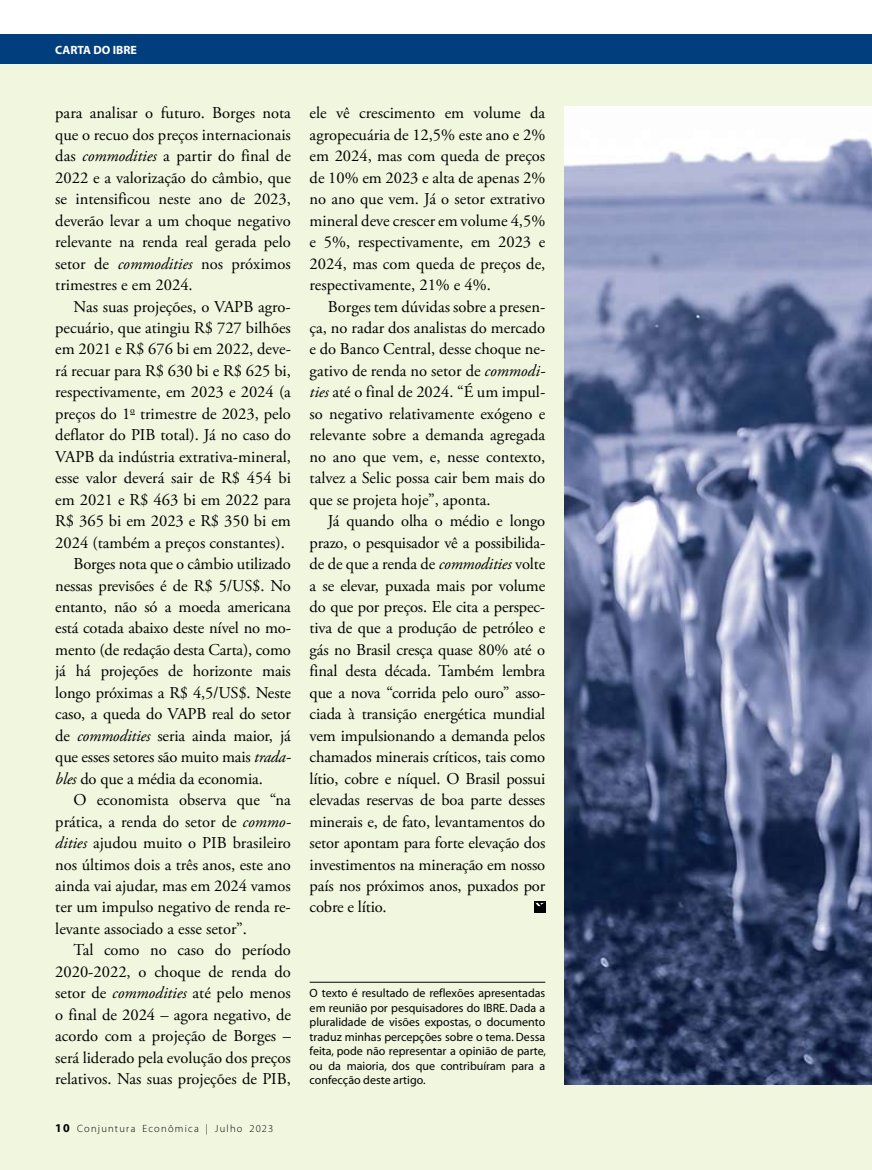
<style>
.page{position:relative;width:872px;height:1170px;background:#fff}
.page>*{position:absolute;margin:0;border:0;box-sizing:border-box;transform-origin:0 0}
.t1{font:16.5px/21.5px "Adobe Garamond Pro";color:#000;text-align:justify}
.t2{font:12px/14.4px "Adobe Corp ID Myriad Rg";color:#000;text-align:justify}
.t3{font:12px "Adobe Corp ID Myriad Bd";color:#fff}
.t4{font:10.5px "Adobe Corp ID Myriad Lt";letter-spacing:.115em;color:#000}
.s1{font-style:italic}
.s2{font-family:"Adobe Corp ID Myriad Bd";font-size:12px}
</style>
<div class="page">
<div style="left:0;top:55px;width:872px;height:1114px;background:#f1f6de"></div>
<div style="left:0;top:34px;width:872px;height:30px;background:#003e7e"></div>
<hr style="left:310px;top:981px;width:235px;height:1px;background:#000">
<div style="left:534px;top:901px;width:11px;height:11px;background:#000"></div>
<svg style="left:535px;top:902px;width:9px;height:4px"></svg>
<img style="left:564px;top:106px;width:308px;height:978px">
<p class="t3" style="left:55px;top:43px;width:83px">CARTA DO IBRE</p>
<p class="t1" style="left:55px;top:103px;width:237px">para analisar o futuro. Borges nota que o recuo dos preços internacionais das <span class="s1">commodities</span> a partir do final de 2022 e a valorização do câmbio, que se intensificou neste ano de 2023, deverão levar a um choque negativo relevante na renda real gerada pelo setor de <span class="s1">commodities</span> nos próximos trimestres e em 2024.</p>
<p class="t1" style="left:74px;top:296px;width:219px">Nas suas projeções, o VAPB agro-</p>
<p class="t1" style="left:55px;top:317px;width:237px">pecuário, que atingiu R$ 727 bilhões</p>
<p class="t1" style="left:55px;top:339px;width:237px">em 2021 e R$ 676 bi em 2022, deve-</p>
<p class="t1" style="left:55px;top:360px;width:237px">rá recuar para R$ 630 bi e R$ 625 bi,</p>
<p class="t1" style="left:55px;top:382px;width:237px">respectivamente, em 2023 e 2024 (a</p>
<p class="t1" style="left:55px;top:403px;width:237px">preços do 1<sup>o</sup> trimestre de 2023, pelo</p>
<p class="t1" style="left:55px;top:425px;width:237px">deflator do PIB total). Já no caso do</p>
<p class="t1" style="left:55px;top:446px;width:237px">VAPB da indústria extrativa-mineral,</p>
<p class="t1" style="left:55px;top:468px;width:237px">esse valor deverá sair de R$ 454 bi</p>
<p class="t1" style="left:55px;top:489px;width:237px">em 2021 e R$ 463 bi em 2022 para</p>
<p class="t1" style="left:55px;top:510px;width:237px">R$ 365 bi em 2023 e R$ 350 bi em</p>
<p class="t1" style="left:55px;top:532px;width:231px">2024 (também a preços constantes).</p>
<p class="t1" style="left:74px;top:553px;width:219px">Borges nota que o câmbio utilizado</p>
<p class="t1" style="left:55px;top:575px;width:237px">nessas previsões é de R$ 5/US$. No</p>
<p class="t1" style="left:55px;top:596px;width:237px">entanto, não só a moeda americana</p>
<p class="t1" style="left:55px;top:618px;width:237px">está cotada abaixo deste nível no mo-</p>
<p class="t1" style="left:55px;top:639px;width:237px">mento (de redação desta Carta), como</p>
<p class="t1" style="left:55px;top:661px;width:237px">já há projeções de horizonte mais</p>
<p class="t1" style="left:55px;top:682px;width:237px">longo próximas a R$ 4,5/US$. Neste</p>
<p class="t1" style="left:55px;top:703px;width:237px">caso, a queda do VAPB real do setor</p>
<p class="t1" style="left:55px;top:725px;width:237px">de <span class="s1">commodities</span> seria ainda maior, já</p>
<p class="t1" style="left:55px;top:746px;width:237px">que esses setores são muito mais <span class="s1">trada-</span></p>
<p class="t1" style="left:55px;top:768px;width:209px"><span class="s1">bles</span> do que a média da economia.</p>
<p class="t1" style="left:74px;top:789px;width:219px">O economista observa que “na</p>
<p class="t1" style="left:55px;top:811px;width:237px">prática, a renda do setor de <span class="s1">commo-</span></p>
<p class="t1" style="left:55px;top:832px;width:237px"><span class="s1">dities</span> ajudou muito o PIB brasileiro</p>
<p class="t1" style="left:55px;top:854px;width:237px">nos últimos dois a três anos, este ano</p>
<p class="t1" style="left:55px;top:875px;width:237px">ainda vai ajudar, mas em 2024 vamos</p>
<p class="t1" style="left:55px;top:897px;width:237px">ter um impulso negativo de renda re-</p>
<p class="t1" style="left:55px;top:918px;width:193px">levante associado a esse setor”.</p>
<p class="t1" style="left:74px;top:939px;width:219px">Tal como no caso do período</p>
<p class="t1" style="left:55px;top:961px;width:237px">2020-2022, o choque de renda do</p>
<p class="t1" style="left:55px;top:982px;width:237px">setor de <span class="s1">commodities</span> até pelo menos</p>
<p class="t1" style="left:55px;top:1004px;width:237px">o final de 2024 – agora negativo, de</p>
<p class="t1" style="left:55px;top:1025px;width:237px">acordo com a projeção de Borges –</p>
<p class="t1" style="left:55px;top:1047px;width:237px">será liderado pela evolução dos preços</p>
<p class="t1" style="left:55px;top:1068px;width:237px">relativos. Nas suas projeções de PIB,</p>
<p class="t4" style="left:55px;top:1122px;width:219px"><span class="s2">10</span> Conjuntura Econômica | Julho 2023</p>
<p class="t1" style="left:310px;top:103px;width:237px">ele vê crescimento em volume da agropecuária de 12,5% este ano e 2% em 2024, mas com queda de preços de 10% em 2023 e alta de apenas 2% no ano que vem. Já o setor extrativo mineral deve crescer em volume 4,5% e 5%, respectivamente, em 2023 e 2024, mas com queda de preços de, respectivamente, 21% e 4%.</p>
<p class="t1" style="left:310px;top:296px;width:237px;text-indent:18px">Borges tem dúvidas sobre a presen&shy;ça, no radar dos analistas do mercado e do Banco Central, desse choque ne&shy;gativo de renda no setor de <span class="s1">commodi&shy;ties</span> até o final de 2024. “É um impul&shy;so negativo relativamente exógeno e relevante sobre a demanda agregada no ano que vem, e, nesse contexto, talvez a Selic possa cair bem mais do que se projeta hoje”, aponta.</p>
<p class="t1" style="left:310px;top:510px;width:237px;text-indent:18px">Já quando olha o médio e longo prazo, o pesquisador vê a possibilida&shy;de de que a renda de <span class="s1">commodities</span> volte a se elevar, puxada mais por volume do que por preços. Ele cita a perspec&shy;tiva de que a produção de petróleo e gás no Brasil cresça quase 80% até o final desta década. Também lembra que a nova “corrida pelo ouro” asso&shy;ciada à transição energética mundial vem impulsionando a demanda pelos chamados minerais críticos, tais como lítio, cobre e níquel. O Brasil possui elevadas reservas de boa parte desses minerais e, de fato, levantamentos do setor apontam para forte elevação dos investimentos na mineração em nosso país nos próximos anos, puxados por cobre e lítio.</p>
<p class="t2" style="left:310px;top:986px;width:238px">O texto é resultado de reflexões apresentadas em reunião por pesquisadores do IBRE. Dada a pluralidade de visões expostas, o documento traduz minhas percepções sobre o tema. Dessa feita, pode não representar a opinião de parte, ou da maioria, dos que contribuíram para a confecção deste artigo.</p>
</div>
